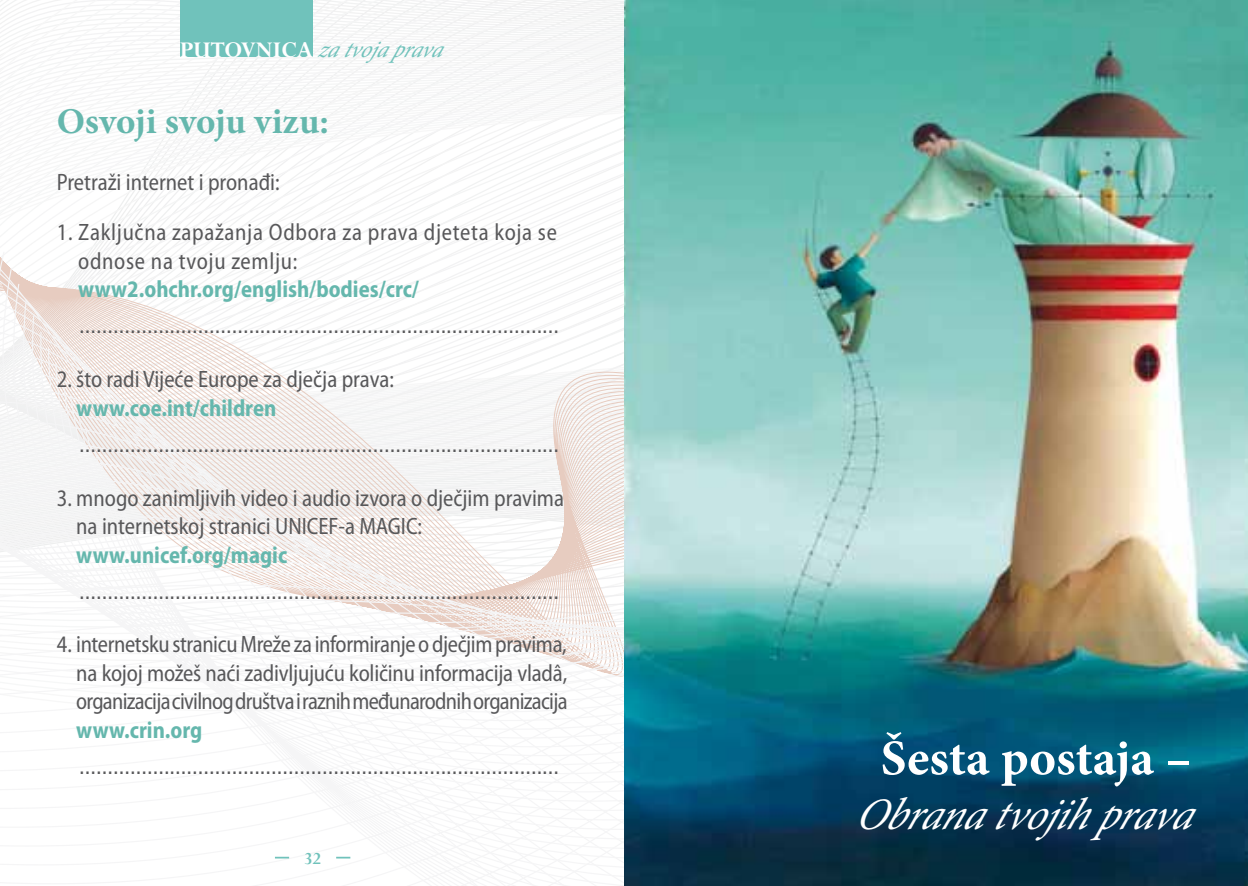
<style>
.page{position:relative;width:1248px;height:886px;background:#fff}
.page>*{position:absolute;margin:0;border:0;box-sizing:border-box;transform-origin:0 0}
.t1{font:700 50px "Minion Pro";color:#fff}
.t2{font:italic 45px "Minion Pro";color:#fff;scale:.94 1}
.t3{font:700 36.25px "Minion Pro";color:#65b7ad}
.t4{font:semi-condensed 23.75px/28.5px "Myriad Pro";color:#58585a;scale:.94 1}
.t5{font:condensed 23.75px "Helvetica Neue LT Std";color:#58585a}
.t6{font:semi-condensed 23.75px/28.5px "Myriad Pro";letter-spacing:.03em;color:#58585a;scale:.94 1}
.t7{font:italic 23.75px "Minion Pro";color:#70c2bb;scale:.94 1}
.t8{font:700 18.75px "Perpetua";color:#70c2bb}
.s1{font-family:"Perpetua";font-weight:700;font-style:normal;font-size:25px;color:#fff}
.s2{font-weight:700;color:#65b7ad}
</style>
<div class="page">
<svg style="left:0;top:0;width:624px;height:91px"></svg>
<svg style="left:0;top:92px;width:624px;height:767px"></svg>
<svg style="left:336px;top:857px;width:14px;height:1px"></svg>
<svg style="left:275px;top:857px;width:14px;height:1px"></svg>
<div style="left:180px;top:0;width:133px;height:57px;background:#70c2bb"></div>
<img style="left:624px;top:0;width:623px;height:886px">
<p class="t7" style="left:180px;top:33px;width:293px"><span class="s1">P U T O V N I C A</span> zatvojaprava</p>
<p class="t3" style="left:57px;top:96px;width:274px">Osvoji svoju vizu:</p>
<p class="t4" style="left:57px;top:167px;width:238px">Pretraži internet i pronađi:</p>
<p class="t6" style="left:78px;top:218px;width:511px;text-indent:-22px">1. Zaključna zapažanja Odbora za prava djeteta koja se odnose na tvoju zemlju: <span class="s2">www2.ohchr.org/english/bodies/crc/</span></p>
<p class="t5" style="left:79px;top:311px;width:481px">.....................................................................................</p>
<p class="t4" style="left:76px;top:365px;width:339px;text-indent:-20px">2. što radi Vijeće Europe za dječja prava: <span class="s2">www.coe.int/children</span></p>
<p class="t5" style="left:79px;top:430px;width:481px">.....................................................................................</p>
<p class="t4" style="left:76px;top:483px;width:520px;text-indent:-20px">3. mnogo zanimljivih video i audio izvora o dječjim pravima na internetskoj stranici UNICEF-a MAGIC: <span class="s2">www.unicef.org/magic</span></p>
<p class="t5" style="left:79px;top:576px;width:481px">.....................................................................................</p>
<p class="t4" style="left:76px;top:630px;width:524px;text-align:justify;text-indent:-20px">4. internetsku stranicu Mreže za informiranje o dječjim pravima, na kojoj možeš naći zadivljujuću količinu informacija vladâ, organizacija civilnog društva i raznih međunarodnih organizacija <span class="s2">www.crin.org</span></p>
<p class="t5" style="left:79px;top:752px;width:481px">.....................................................................................</p>
<p class="t8" style="left:304px;top:846px;width:19px">32</p>
<p class="t1" style="left:880px;top:723px;width:312px">Šesta postaja –</p>
<p class="t2" style="left:854px;top:784px;width:383px">Obranatvojihprava</p>
</div>
